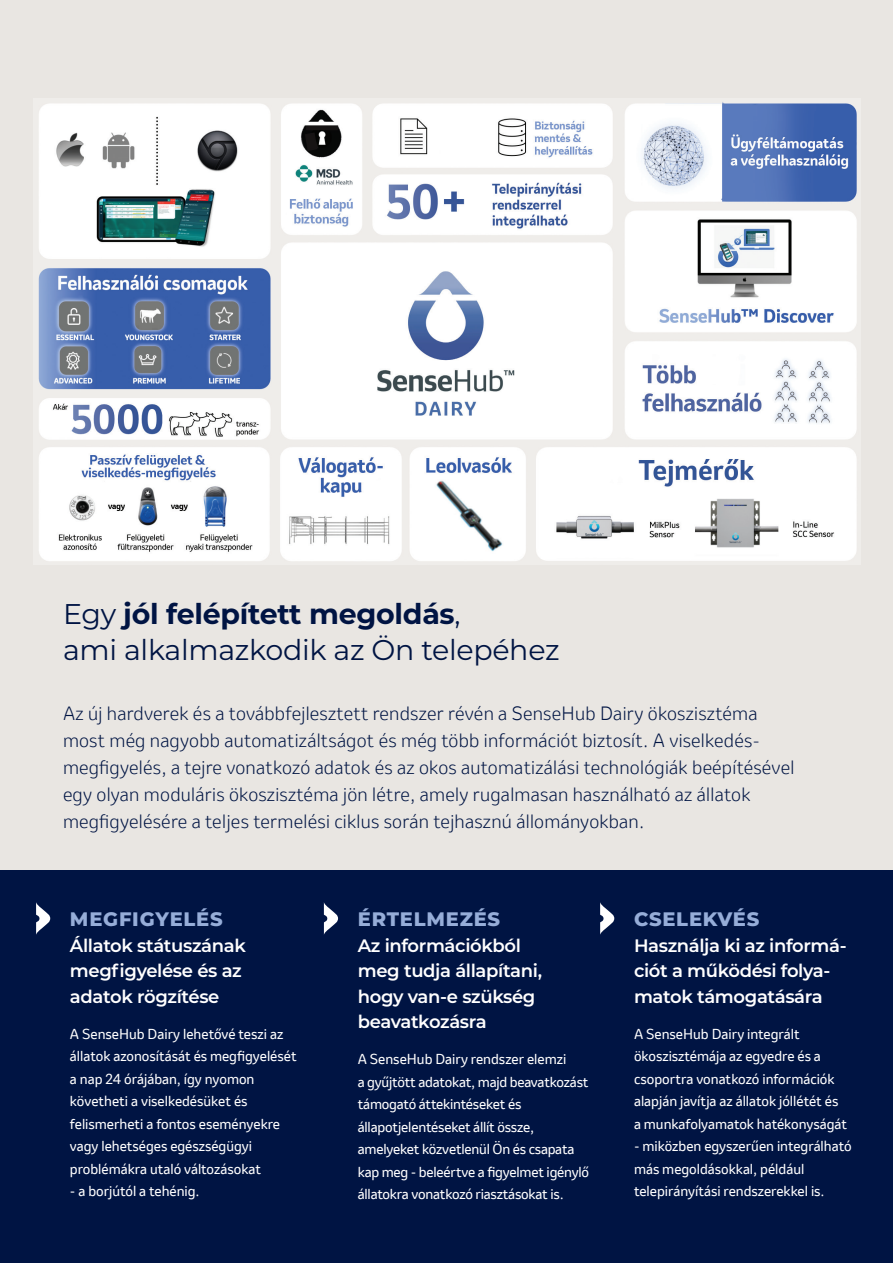
<style>
.page{position:relative;width:893px;height:1263px;background:#fff}
.page>*{position:absolute;margin:0;border:0;box-sizing:border-box;transform-origin:0 0}
.t1{font:28.5px/36px "Montserrat";letter-spacing:-.01em;color:#001443}
.t2{font:800 19.5px "Montserrat";letter-spacing:.04em;color:#96add8}
.t3{font:300 18px/27px "Invention";letter-spacing:.015em;color:#001443}
.t4{font:600 18px/25.5px "Montserrat";letter-spacing:-.02em;color:#fff}
.t5{font:13.5px/22.5px "Invention";color:#fff}
.s1{font-weight:700}
</style>
<div class="page">
<div style="left:0;top:0;width:893px;height:890px;background:#e9e6e2"></div>
<div style="left:0;top:870px;width:893px;height:393px;background:#001443"></div>
<img style="left:38px;top:102px;width:819px;height:460px">
<svg style="left:36px;top:902px;width:14px;height:33px"></svg>
<svg style="left:324px;top:903px;width:14px;height:31px"></svg>
<svg style="left:600px;top:902px;width:14px;height:33px"></svg>
<h1 class="t1" style="left:63px;top:595px;width:498px">Egy <span class="s1">jól felépített megoldás</span>,<br>ami alkalmazkodik az Ön telepéhez</h1>
<p class="t3" style="left:63px;top:699px;width:733px">Az új hardverek és a továbbfejlesztett rendszer révén a SenseHub Dairy ökoszisztéma most még nagyobb automatizáltságot és még több információt biztosít. A viselkedés&shy;megfigyelés, a tejre vonatkozó adatok és az okos automatizálási technológiák beépítésével egy olyan moduláris ökoszisztéma jön létre, amely rugalmasan használható az állatok megfigyelésére a teljes termelési ciklus során tejhasznú állományokban.</p>
<h2 class="t2" style="left:70px;top:905px;width:154px">MEGFIGYELÉS</h2>
<h3 class="t4" style="left:70px;top:932px;width:177px">Állatok státuszának megfigyelése és az adatok rögzítése</h3>
<p class="t5" style="left:70px;top:1022px;width:228px">A SenseHub Dairy lehetővé teszi az állatok azonosítását és megfigyelését a nap 24 órájában, így nyomon követheti a viselkedésüket és felismerheti a fontos eseményekre vagy lehetséges egészségügyi problémákra utaló változásokat</p>
<p class="t5" style="left:70px;top:1180px;width:131px">- a borjútól a tehénig.</p>
<h2 class="t2" style="left:358px;top:905px;width:144px">ÉRTELMEZÉS</h2>
<h3 class="t4" style="left:358px;top:932px;width:186px">Az információkból meg tudja állapítani, hogy van-e szükség beavatkozásra</h3>
<p class="t5" style="left:358px;top:1048px;width:233px">A SenseHub Dairy rendszer elemzi<br>a gyűjtött adatokat, majd beavatkozást támogató áttekintéseket és állapotjelentéseket állít össze, amelyeket közvetlenül Ön és csapata kap meg - beleértve a figyelmet igénylő állatokra vonatkozó riasztásokat is.</p>
<h2 class="t2" style="left:634px;top:905px;width:127px">CSELEKVÉS</h2>
<h3 class="t4" style="left:634px;top:932px;width:214px">Használja ki az informá&shy;ciót a működési folya&shy;matok támogatására</h3>
<p class="t5" style="left:634px;top:1022px;width:215px">A SenseHub Dairy integrált ökoszisztémája az egyedre és a csoportra vonatkozó információk alapján javítja az állatok jóllétét és a munkafolyamatok hatékonyságát</p>
<p class="t5" style="left:634px;top:1135px;width:219px">- miközben egyszerűen integrálható más megoldásokkal, például telepirányítási rendszerekkel is.</p>
</div>
